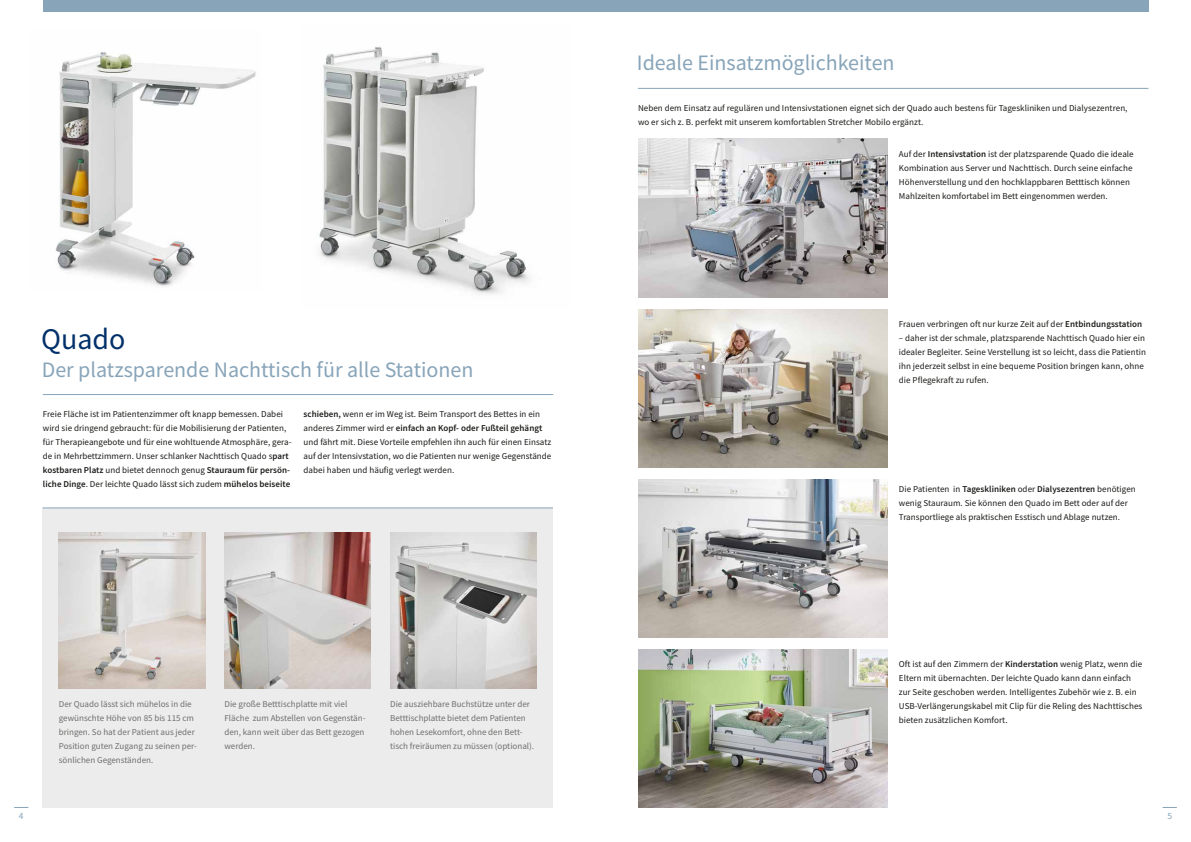
<style>
.page{position:relative;width:1191px;height:842px;background:#fff}
.page>*{position:absolute;margin:0;border:0;box-sizing:border-box;transform-origin:0 0}
.t1{font:30px "Source Sans Pro";color:#023069}
.t2{font:22px "Source Sans Pro";color:#87a4b9}
.t3{font:9.5px "Source Sans Pro";color:#87a4b9}
.t4{font:9px/14px "Source Sans Pro";letter-spacing:.005em;color:#1a1a18}
.t5{font:9px/14px "Source Sans Pro";color:#6f6f6e}
.s1{font-weight:600}
</style>
<div class="page">
<svg style="left:1162px;top:807px;width:14px;height:1px"></svg>
<svg style="left:14px;top:807px;width:14px;height:1px"></svg>
<div style="left:43px;top:0;width:1105px;height:11px;background:#87a4b9"></div>
<hr style="left:43px;top:394px;width:510px;height:1px;background:#87a4b9">
<hr style="left:638px;top:88px;width:510px;height:1px;background:#87a4b9">
<div style="left:43px;top:508px;width:510px;height:300px;background:#ececec"></div>
<hr style="left:43px;top:507px;width:510px;height:1px;background:#87a4b9">
<img style="left:56px;top:52px;width:200px;height:235px">
<img style="left:319px;top:47px;width:210px;height:248px">
<img style="left:638px;top:139px;width:249px;height:159px">
<img style="left:638px;top:309px;width:249px;height:159px">
<img style="left:638px;top:479px;width:249px;height:159px">
<img style="left:638px;top:649px;width:249px;height:159px">
<img style="left:59px;top:533px;width:146px;height:156px">
<img style="left:224px;top:533px;width:147px;height:156px">
<img style="left:390px;top:533px;width:147px;height:156px">
<h2 class="t2" style="left:637px;top:49px;width:259px">Ideale Einsatzmöglichkeiten</h2>
<h1 class="t1" style="left:41px;top:320px;width:86px">Quado</h1>
<h2 class="t2" style="left:42px;top:356px;width:433px">Der platzsparende Nachttisch für alle Stationen</h2>
<p class="t4" style="left:43px;top:407px;width:250px">Freie Fläche ist im Patientenzimmer oft knapp bemessen. Dabei wird sie dringend gebraucht: für die Mobilisierung der Patienten, für Therapieangebote und für eine wohltuende Atmosphäre, gera&shy;de in Mehrbettzimmern. Unser schlanker Nachttisch Quado s<span class="s1">part kostbaren Platz</span> und bietet dennoch genug <span class="s1">Stauraum für persön&shy;liche Dinge</span>. Der leichte Quado lässt sich zudem <span class="s1">mühelos beiseite</span></p>
<p class="t4" style="left:303px;top:407px;width:249px"><span class="s1">schieben,</span> wenn er im Weg ist. Beim Transport des Bettes in ein anderes Zimmer wird er <span class="s1">einfach an Kopf- oder Fußteil gehängt </span>und fährt mit. Diese Vorteile empfehlen ihn auch für einen Einsatz auf der Intensivstation, wo die Patienten nur wenige Gegenstände dabei haben und häufig verlegt werden.</p>
<p class="t5" style="left:59px;top:697px;width:140px">Der Quado lässt sich mühelos in die gewünschte Höhe von 85 bis 115 cm bringen. So hat der Patient aus jeder Position guten Zugang zu seinen per&shy;sönlichen Gegenständen.</p>
<p class="t5" style="left:224px;top:697px;width:143px">Die große Betttischplatte mit viel<br>Fläche zum Abstellen von Gegenstän&shy;den, kann weit über das Bett gezogen werden.</p>
<p class="t5" style="left:390px;top:697px;width:145px">Die ausziehbare Buchstütze unter der Betttischplatte bietet dem Patienten hohen Lesekomfort, ohne den Bett&shy;tisch freiräumen zu müssen (optional).</p>
<p class="t4" style="left:638px;top:101px;width:491px">Neben dem Einsatz auf regulären und Intensivstationen eignet sich der Quado auch bestens für Tageskliniken und Dialysezentren, wo er sich z. B. perfekt mit unserem komfortablen Stretcher Mobilo ergänzt.</p>
<p class="t4" style="left:899px;top:147px;width:236px">Auf der <span class="s1">Intensivstation</span> ist der platzsparende Quado die ideale Kombination aus Server und Nachttisch. Durch seine einfache Höhenverstellung und den hochklappbaren Betttisch können Mahlzeiten komfortabel im Bett eingenommen werden.</p>
<p class="t4" style="left:899px;top:317px;width:245px">Frauen verbringen oft nur kurze Zeit auf der <span class="s1">Entbindungsstation</span></p>
<p class="t4" style="left:899px;top:331px;width:249px">– daher ist der schmale, platzsparende Nachttisch Quado hier ein idealer Begleiter. Seine Verstellung ist so leicht, dass die Patientin ihn jederzeit selbst in eine bequeme Position bringen kann, ohne die Pflegekraft zu rufen.</p>
<p class="t4" style="left:899px;top:481px;width:238px">Die Patienten in <span class="s1">Tageskliniken</span> oder <span class="s1">Dialysezentren</span> benötigen wenig Stauraum. Sie können den Quado im Bett oder auf der<br>Transportliege als praktischen Esstisch und Ablage nutzen.</p>
<p class="t4" style="left:899px;top:657px;width:245px">Oft ist auf den Zimmern der <span class="s1">Kinderstation</span> wenig Platz, wenn die Eltern mit übernachten. Der leichte Quado kann dann einfach zur Seite geschoben werden. Intelligentes Zubehör wie z. B. ein USB-Verlängerungskabel mit Clip für die Reling des Nachttisches bieten zusätzlichen Komfort.</p>
<p class="t3" style="left:19px;top:810px;width:6px">4</p>
<p class="t3" style="left:1167px;top:810px;width:6px">5</p>
</div>
